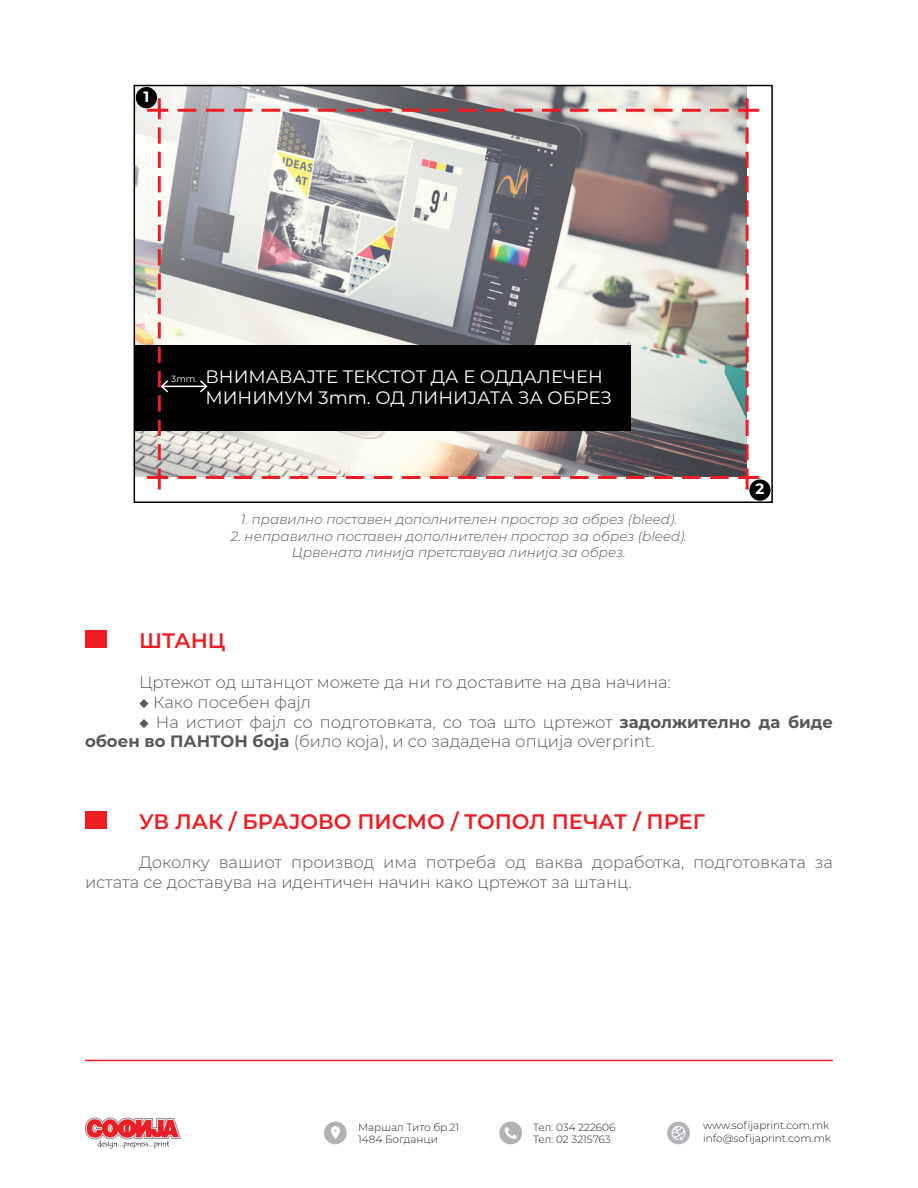
<style>
.page{position:relative;width:918px;height:1188px;background:#fff}
.page>*{position:absolute;margin:0;border:0;box-sizing:border-box;transform-origin:0 0}
.t1{font:600 21px "Montserrat";color:#ee1d23}
.t2{font:18px/21.6px "Montserrat";color:#fff}
.t3{font:300 16.5px/19.8px "Montserrat";color:#57585a}
.t4{font:700 15px "Montserrat";color:#fff}
.t5{font:italic 300 13.5px/16.2px "Montserrat";color:#57585a;text-align:center}
.t6{font:300 10.5px/12.6px "Montserrat";color:#231f20}
.t7{font:9px "Montserrat";color:#fff}
.s1{font-weight:700}
</style>
<div class="page">
<svg style="left:324px;top:1122px;width:23px;height:22px"></svg>
<svg style="left:499px;top:1122px;width:23px;height:22px"></svg>
<svg style="left:667px;top:1122px;width:23px;height:22px"></svg>
<img style="left:85px;top:1117px;width:96px;height:32px">
<hr style="left:85px;top:1060px;width:748px;height:1px;background:#ee1d23">
<img style="left:137px;top:88px;width:610px;height:389px">
<div style="left:134px;top:345px;width:497px;height:85px;background:#000"></div>
<div style="left:134px;top:85px;width:639px;height:418px;border:2px solid #000"></div>
<svg style="left:147px;top:98px;width:612px;height:391px"></svg>
<div style="left:136px;top:87px;width:21px;height:21px;background:#000;border-radius:50%"></div>
<div style="left:749px;top:479px;width:22px;height:22px;background:#000;border-radius:50%"></div>
<div style="left:85px;top:630px;width:21px;height:18px;background:#ee1d23"></div>
<div style="left:85px;top:811px;width:21px;height:18px;background:#ee1d23"></div>
<p class="t4" style="left:143px;top:86px;width:7px">1</p>
<p class="t7" style="left:171px;top:373px;width:28px">3mm.</p>
<p class="t2" style="left:205px;top:365px;width:408px">ВНИМАВАЈТЕ ТЕКСТОТ ДА Е ОДДАЛЕЧЕН<br>МИНИМУМ 3mm. ОД ЛИНИЈАТА ЗА ОБРЕЗ</p>
<p class="t5" style="left:241px;top:511px;width:438px">1. правилно поставен дополнителен простор за обрез (bleed).</p>
<p class="t5" style="left:231px;top:527px;width:458px">2. неправилно поставен дополнителен простор за обрез (bleed).<br>Црвената линија претставува линија за обрез.</p>
<p class="t4" style="left:756px;top:478px;width:10px">2</p>
<p class="t1" style="left:139px;top:626px;width:88px">ШТАНЦ</p>
<p class="t3" style="left:139px;top:672px;width:533px">Цртежот од штанцот можете да ни го доставите на два начина:</p>
<p class="t3" style="left:139px;top:692px;width:174px">◆ Како посебен фајл</p>
<p class="t3" style="left:85px;top:711px;width:749px;text-indent:54px">◆ На истиот фајл со подготовката, со тоа што цртежот <span class="s1">задолжително да биде обоен во ПАНТОН боја</span> (било која), и со зададена опција overprint.</p>
<p class="t1" style="left:139px;top:807px;width:567px">УВ ЛАК / БРАЈОВО ПИСМО / ТОПОЛ ПЕЧАТ / ПРЕГ</p>
<p class="t3" style="left:85px;top:852px;width:749px;text-indent:54px">Доколку вашиот производ има потреба од ваква доработка, подготовката за истата се доставува на идентичен начин како цртежот за штанц.</p>
<p class="t6" style="left:358px;top:1120px;width:102px">Маршал Тито бр.21<br>1484 Богданци</p>
<p class="t6" style="left:533px;top:1120px;width:84px">Teл: 034 222606<br>Teл: 02 3215763</p>
<p class="t6" style="left:703px;top:1119px;width:129px">www.sofijaprint.com.mk info@sofijaprint.com.mk</p>
</div>
